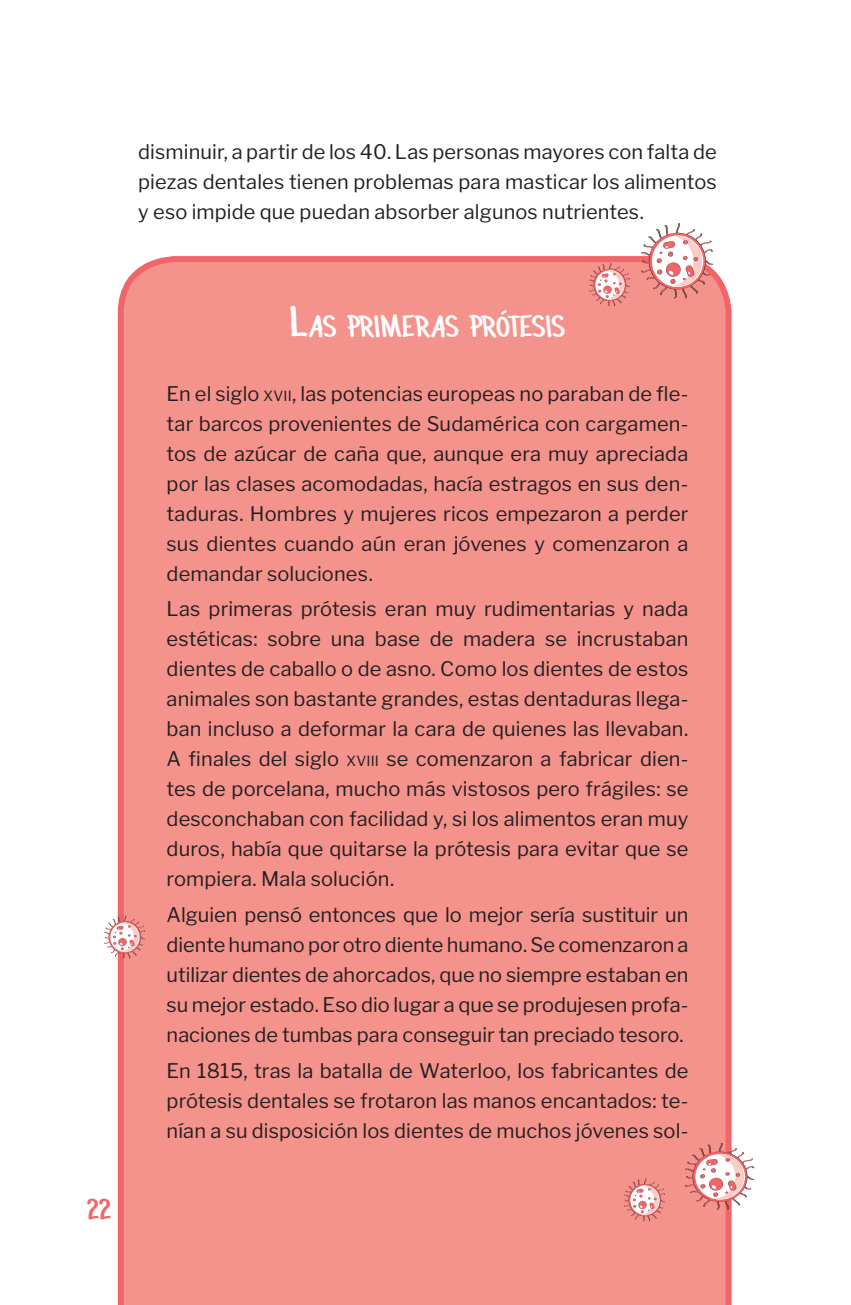
<style>
.page{position:relative;width:851px;height:1305px;background:#fff}
.page>*{position:absolute;margin:0;border:0;box-sizing:border-box;transform-origin:0 0}
.t1{font:32.2px "Art Club";letter-spacing:-.005em;color:#fff}
.t2{font:32px "Art Club";color:#f16568}
.t3{font:20px/30px "Libre Franklin";letter-spacing:.005em;color:#231f20;text-align:justify}
.s1{font-size:46px}
.s2{font-size:14px}
</style>
<div class="page">
<div style="left:118px;top:256px;width:613px;height:1049px;background:#f4928c"></div>
<svg style="left:685px;top:1143px;width:69px;height:67px"></svg>
<svg style="left:641px;top:223px;width:72px;height:75px"></svg>
<svg style="left:624px;top:1178px;width:41px;height:43px"></svg>
<svg style="left:104px;top:915px;width:41px;height:43px"></svg>
<svg style="left:589px;top:263px;width:41px;height:43px"></svg>
<p class="t3" style="left:138px;top:134px;width:580px">disminuir, a partir de los 40. Las personas mayores con falta de piezas dentales tienen problemas para masticar los alimentos y eso impide que puedan absorber algunos nutrientes.</p>
<h2 class="t2" style="left:87px;top:1190px;width:26px">22</h2>
<h1 class="t1" style="left:289px;top:308px;width:277px"><span class="s1">L</span>AS PRIMERAS PRÓTESIS</h1>
<p class="t3" style="left:166px;top:377px;width:523px">En el siglo <span class="s2">XVII</span>, las potencias europeas no paraban de fle&shy;tar barcos provenientes de Sudamérica con cargamen&shy;tos de azúcar de caña que, aunque era muy apreciada por las clases acomodadas, hacía estragos en sus den&shy;taduras. Hombres y mujeres ricos empezaron a perder sus dientes cuando aún eran jóvenes y comenzaron a demandar soluciones.</p>
<p class="t3" style="left:166px;top:592px;width:523px">Las primeras prótesis eran muy rudimentarias y nada estéticas: sobre una base de madera se incrustaban dientes de caballo o de asno. Como los dientes de estos animales son bastante grandes, estas dentaduras llega&shy;ban incluso a deformar la cara de quienes las llevaban.<br>A finales del siglo <span class="s2">XVIII</span> se comenzaron a fabricar dien&shy;tes de porcelana, mucho más vistosos pero frágiles: se desconchaban con facilidad y, si los alimentos eran muy duros, había que quitarse la prótesis para evitar que se rompiera. Mala solución.</p>
<p class="t3" style="left:166px;top:898px;width:523px">Alguien pensó entonces que lo mejor sería sustituir un diente humano por otro diente humano. Se comenzaron a utilizar dientes de ahorcados, que no siempre estaban en su mejor estado. Eso dio lugar a que se produjesen profa&shy;naciones de tumbas para conseguir tan preciado tesoro.</p>
<p class="t3" style="left:166px;top:1054px;width:523px">En 1815, tras la batalla de Waterloo, los fabricantes de prótesis dentales se frotaron las manos encantados: te&shy;nían a su disposición los dientes de muchos jóvenes sol-</p>
</div>
